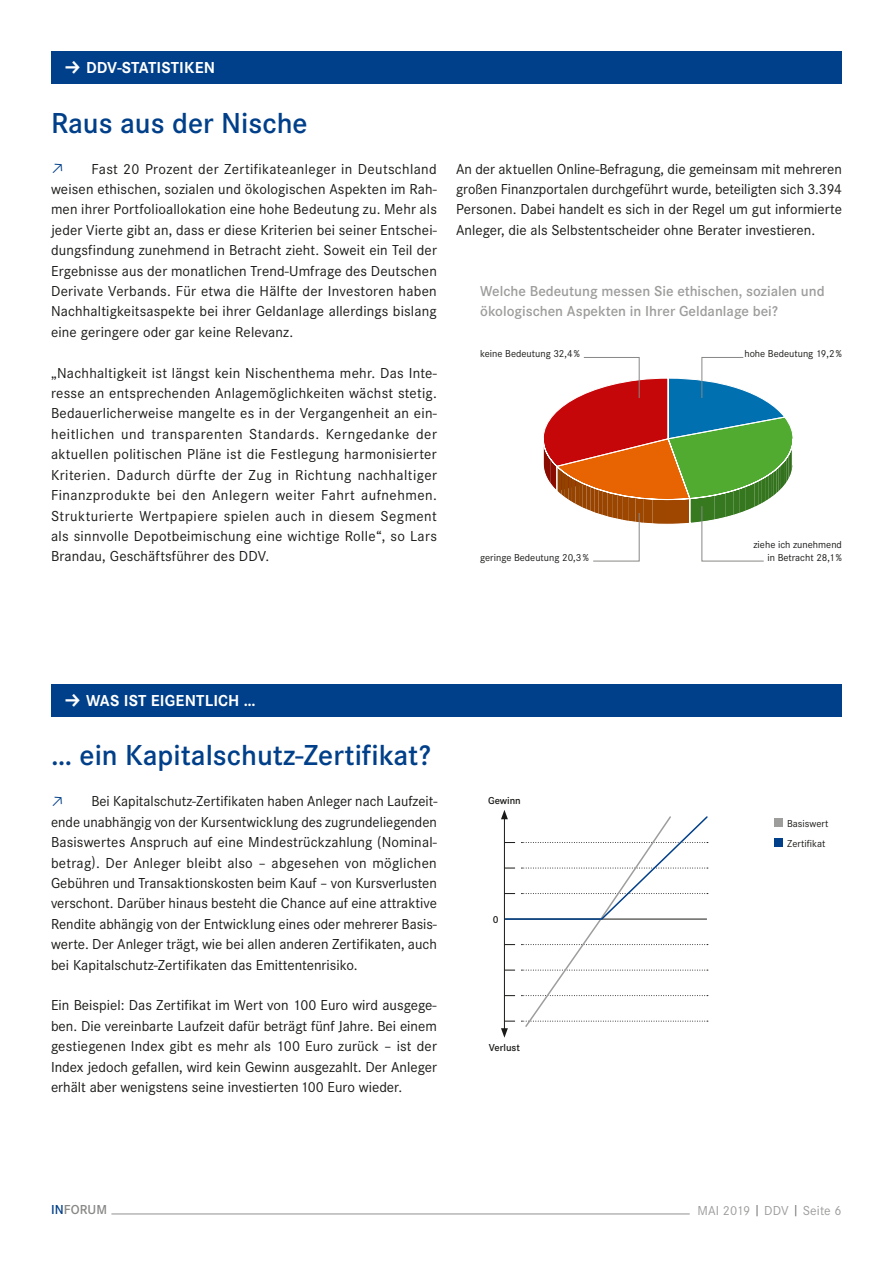
<style>
.page{position:relative;width:893px;height:1263px;background:#fff}
.page>*{position:absolute;margin:0;border:0;box-sizing:border-box;transform-origin:0 0}
.t1{font:30px "Corporate STOT Dem";color:#003f89}
.t2{font:700 16.5px "Corporate STOT";letter-spacing:.01em;color:#fff}
.t3{font:15px/20.4px "Corporate STOT";color:#1a1a18;text-align:justify}
.t4{font:15px/20.4px "Corporate STOT Dem";color:#9d9d9c}
.t5{font:13.5px "Corporate STOT";letter-spacing:.01em;color:#9d9d9c}
.t6{font:13.5px "Corporate STOT Dem";letter-spacing:.01em;color:#878786}
.t7{font:10.5px/20.4px "Corporate STOT";color:#1a1a18}
.t8{font:10.5px "Corporate STOT Dem";color:#1a1a18}
.s1{color:#003f89}
.s2{color:#6f6f6e}
</style>
<div class="page">
<hr style="left:111px;top:1213px;width:579px;height:1px;background:#9d9d9c">
<div style="left:51px;top:51px;width:791px;height:32px;background:#003f89"></div>
<div style="left:51px;top:684px;width:791px;height:32px;background:#003f89"></div>
<div style="left:774px;top:818px;width:9px;height:9px;background:#9d9d9c"></div>
<div style="left:774px;top:838px;width:9px;height:9px;background:#003f89"></div>
<svg style="left:501px;top:810px;width:208px;height:228px"></svg>
<svg style="left:543px;top:357px;width:250px;height:205px"></svg>
<p class="t2" style="left:86px;top:59px;width:130px">DDV-STATISTIKEN</p>
<h1 class="t1" style="left:51px;top:106px;width:258px">Raus aus der Nische</h1>
<p class="t3" style="left:51px;top:158px;width:387px"><span class="s1">□</span> Fast 20 Prozent der Zertifikateanleger in Deutschland weisen ethischen, sozialen und ökologischen Aspekten im Rah&shy;men ihrer Portfolioallokation eine hohe Bedeutung zu. Mehr als jeder Vierte gibt an, dass er diese Kriterien bei seiner Entschei&shy;dungsfindung zunehmend in Betracht zieht. Soweit ein Teil der Ergebnisse aus der monatlichen Trend-Umfrage des Deutschen Derivate Verbands. Für etwa die Hälfte der Investoren haben Nachhaltigkeitsaspekte bei ihrer Geldanlage allerdings bislang eine geringere oder gar keine Relevanz.</p>
<p class="t3" style="left:51px;top:363px;width:387px">„Nachhaltigkeit ist längst kein Nischenthema mehr. Das Inte&shy;resse an entsprechenden Anlagemöglichkeiten wächst stetig.<br>Bedauerlicherweise mangelte es in der Vergangenheit an ein&shy;heitlichen und transparenten Standards. Kerngedanke der aktuellen politischen Pläne ist die Festlegung harmonisierter Kriterien. Dadurch dürfte der Zug in Richtung nachhaltiger Finanzprodukte bei den Anlegern weiter Fahrt aufnehmen.<br>Strukturierte Wertpapiere spielen auch in diesem Segment als sinnvolle Depotbeimischung eine wichtige Rolle“, so Lars Brandau, Geschäftsführer des DDV.</p>
<p class="t3" style="left:456px;top:158px;width:387px">An der aktuellen Online-Befragung, die gemeinsam mit mehreren großen Finanzportalen durchgeführt wurde, beteiligten sich 3.394<br>Personen. Dabei handelt es sich in der Regel um gut informierte Anleger, die als Selbstentscheider ohne Berater investieren.</p>
<p class="t4" style="left:480px;top:281px;width:346px">Welche Bedeutung messen Sie ethischen, sozialen und ökologischen Aspekten in Ihrer Geldanlage bei?</p>
<p class="t7" style="left:744px;top:344px;width:99px">hohe Bedeutung 19,2%</p>
<p class="t7" style="left:480px;top:344px;width:101px">keine Bedeutung 32,4%</p>
<p class="t7" style="left:480px;top:548px;width:110px">geringe Bedeutung 20,3%</p>
<p class="t7" style="left:753px;top:537px;width:90px;line-height:13.6px;text-align:right">ziehe ich zunehmend in Betracht 28,1%</p>
<p class="t2" style="left:86px;top:691px;width:171px">WAS IST EIGENTLICH …</p>
<h1 class="t1" style="left:51px;top:738px;width:381px">… ein Kapitalschutz-Zertifikat?</h1>
<p class="t3" style="left:51px;top:791px;width:388px"><span class="s1">□</span> Bei Kapitalschutz-Zertifikaten haben Anleger nach Laufzeit&shy;ende unabhängig von der Kursentwicklung des zugrundeliegenden Basiswertes Anspruch auf eine Mindestrückzahlung (Nominal&shy;betrag). Der Anleger bleibt also – abgesehen von möglichen Gebühren und Transaktionskosten beim Kauf – von Kursverlusten verschont. Darüber hinaus besteht die Chance auf eine attraktive Rendite abhängig von der Entwicklung eines oder mehrerer Basis&shy;werte. Der Anleger trägt, wie bei allen anderen Zertifikaten, auch bei Kapitalschutz-Zertifikaten das Emittentenrisiko.</p>
<p class="t3" style="left:51px;top:995px;width:387px">Ein Beispiel: Das Zertifikat im Wert von 100 Euro wird ausgege&shy;ben. Die vereinbarte Laufzeit dafür beträgt fünf Jahre. Bei einem gestiegenen Index gibt es mehr als 100 Euro zurück – ist der Index jedoch gefallen, wird kein Gewinn ausgezahlt. Der Anleger erhält aber wenigstens seine investierten100 Euro wieder.</p>
<p class="t8" style="left:488px;top:795px;width:34px">Gewinn</p>
<p class="t8" style="left:493px;top:913px;width:7px">0</p>
<p class="t8" style="left:489px;top:1042px;width:33px">Verlust</p>
<p class="t7" style="left:787px;top:813px;width:43px">Basiswert<br>Zertifikat</p>
<p class="t6" style="left:51px;top:1202px;width:58px"><span class="s1">IN</span>FORUM</p>
<p class="t5" style="left:697px;top:1202px;width:146px">MAI 2019 <span class="s2">|</span> DDV <span class="s2">|</span> Seite 6</p>
</div>
